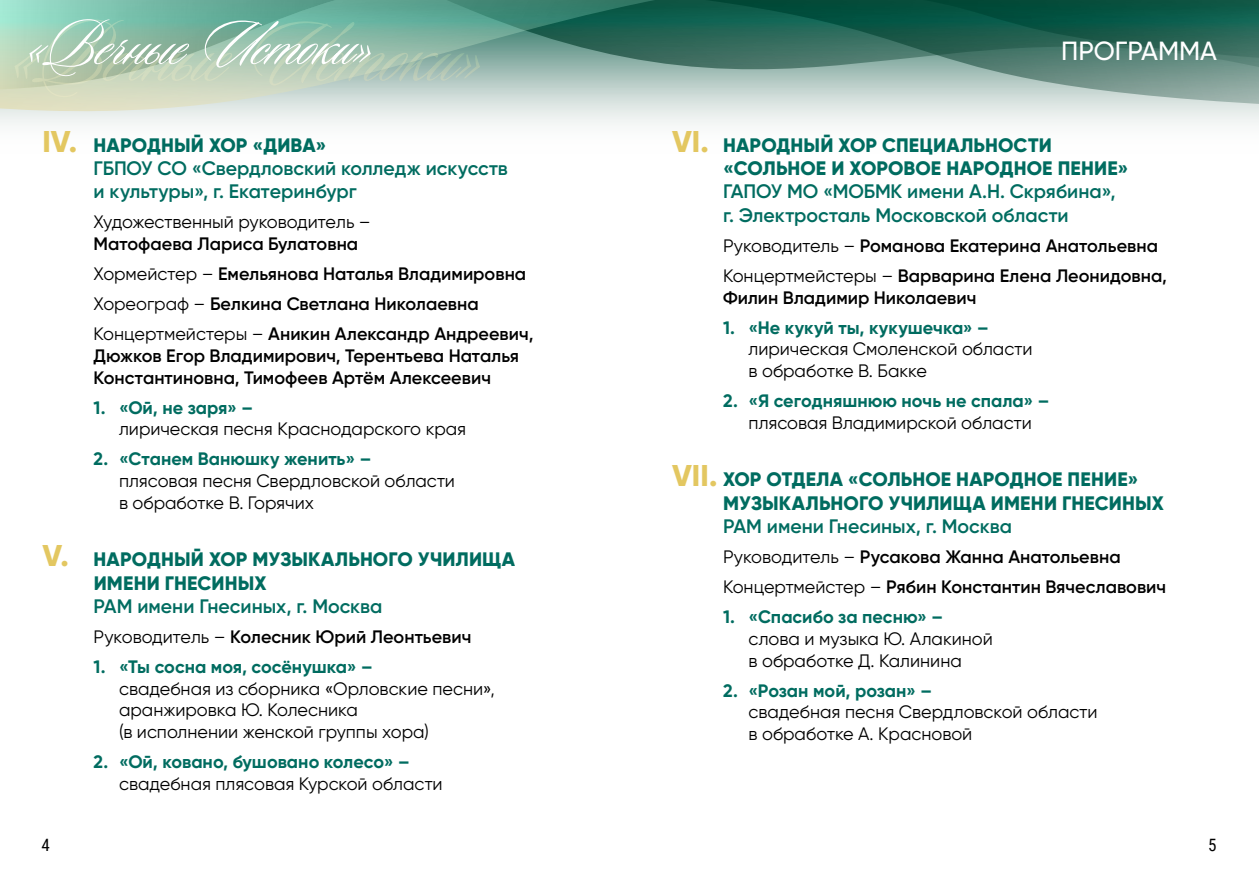
<style>
.page{position:relative;width:1259px;height:893px;background:#fff}
.page>*{position:absolute;margin:0;border:0;box-sizing:border-box;transform-origin:0 0}
.t1{font:500 26.25px "Gilroy";color:#fff}
.t2{font:600 19.5px/23.4px "Gilroy";color:#006c60}
.t3{font:800 19.5px/23.4px "Gilroy";letter-spacing:.01em;color:#006c60}
.t4{font:600 18px/30.2px "Gilroy";color:#000}
.t5{font:18px/21.6px "Gilroy";color:#000}
.t6{font:700 18px "Gilroy";color:#006c60}
.t7{font:16.95px "Roboto Condensed";color:#000}
.s1{font-weight:800;font-size:30px;color:#e3c761}
.s2{font-weight:800}
.s3{font-weight:400}
.s4{font-size:30px;color:#e3c761}
</style>
<div class="page">
<svg style="left:0;top:0;width:1259px;height:125px;background:#81a59b"></svg>
<svg style="left:0;top:0;width:480px;height:97px;background:#a0c6b3"></svg>
<p class="t2" style="left:94px;top:133px;width:416px;text-indent:-51px"><span class="s1">IV.</span> <span class="s2">НАРОДНЫЙ ХОР «ДИВА»<br></span>ГБПОУ СО «Свердловский колледж искусств и культуры», г. Екатеринбург</p>
<p class="t5" style="left:94px;top:211px;width:279px">Художественный руководитель –</p>
<p class="t4" style="left:94px;top:229px;width:441px">Матофаева Лариса Булатовна<br><span class="s3">Хормейстер –</span> Емельянова Наталья Владимировна <span class="s3">Хореограф –</span> Белкина Светлана Николаевна <span class="s3">Концертмейстеры –</span> Аникин Александр Андреевич,</p>
<p class="t4" style="left:94px;top:345px;width:427px;line-height:21.6px">Дюжков Егор Владимирович, Терентьева Наталья<br>Константиновна, Тимофеев Артём Алексеевич</p>
<p class="t6" style="left:94px;top:396px;width:161px">1. «Ой, не заря» –</p>
<p class="t5" style="left:119px;top:418px;width:349px">лирическая песня Краснодарского края</p>
<p class="t6" style="left:94px;top:448px;width:279px">2. «Станем Ванюшку женить» –</p>
<p class="t5" style="left:119px;top:470px;width:337px">плясовая песня Свердловской области в обработке В. Горячих</p>
<p class="t3" style="left:94px;top:548px;width:423px;text-indent:-51px"><span class="s4">V.</span> НАРОДНЫЙ ХОР МУЗЫКАЛЬНОГО УЧИЛИЩА<br>ИМЕНИ ГНЕСИНЫХ</p>
<p class="t2" style="left:94px;top:594px;width:290px">РАМ имени Гнесиных, г. Москва</p>
<p class="t4" style="left:94px;top:622px;width:379px"><span class="s3">Руководитель –</span> Колесник Юрий Леонтьевич</p>
<p class="t6" style="left:94px;top:656px;width:281px">1. «Ты сосна моя, сосёнушка» –</p>
<p class="t5" style="left:119px;top:678px;width:377px">свадебная из сборника «Орловские песни», аранжировка Ю. Колесника<br>(в исполнении женской группы хора)</p>
<p class="t6" style="left:94px;top:751px;width:317px">2. «Ой, ковано, бушовано колесо» –</p>
<p class="t5" style="left:119px;top:772px;width:325px">свадебная плясовая Курской области</p>
<h1 class="t1" style="left:1061px;top:34px;width:157px">ПРОГРАММА</h1>
<p class="t3" style="left:723px;top:133px;width:407px;text-indent:-51px"><span class="s4">VI.</span> НАРОДНЫЙ ХОР СПЕЦИАЛЬНОСТИ «СОЛЬНОЕ И ХОРОВОЕ НАРОДНОЕ ПЕНИЕ»</p>
<p class="t2" style="left:723px;top:180px;width:394px">ГАПОУ МО «МОБМК имени А.Н. Скрябина», г. Электросталь Московской области</p>
<p class="t4" style="left:723px;top:230px;width:445px"><span class="s3">Руководитель –</span> Романова Екатерина Анатольевна<br><span class="s3">Концертмейстеры –</span> Варварина Елена Леонидовна,</p>
<p class="t4" style="left:723px;top:282px;width:255px">Филин Владимир Николаевич</p>
<p class="t6" style="left:723px;top:316px;width:267px">1. «Не кукуй ты, кукушечка» –</p>
<p class="t5" style="left:748px;top:338px;width:285px">лирическая Смоленской области в обработке В. Бакке</p>
<p class="t6" style="left:723px;top:389px;width:328px">2. «Я сегодняшнюю ночь не спала» –</p>
<p class="t5" style="left:748px;top:411px;width:285px">плясовая Владимирской области</p>
<p class="t3" style="left:723px;top:468px;width:442px;text-indent:-51px"><span class="s4">VII.</span> ХОР ОТДЕЛА «СОЛЬНОЕ НАРОДНОЕ ПЕНИЕ»<br>МУЗЫКАЛЬНОГО УЧИЛИЩА ИМЕНИ ГНЕСИНЫХ</p>
<p class="t2" style="left:723px;top:514px;width:290px">РАМ имени Гнесиных, г. Москва</p>
<p class="t4" style="left:723px;top:542px;width:445px"><span class="s3">Руководитель –</span> Русакова Жанна Анатольевна<br><span class="s3">Концертмейстер –</span> Рябин Константин Вячеславович</p>
<p class="t6" style="left:723px;top:606px;width:222px">1. «Спасибо за песню» –</p>
<p class="t5" style="left:748px;top:628px;width:246px">слова и музыка Ю. Алакиной в обработке Д. Калинина</p>
<p class="t6" style="left:723px;top:679px;width:211px">2. «Розан мой, розан» –</p>
<p class="t5" style="left:748px;top:701px;width:350px">свадебная песня Свердловской области в обработке А. Красновой</p>
<p class="t7" style="left:42px;top:833px;width:10px">4</p>
<p class="t7" style="left:1208px;top:833px;width:10px">5</p>
</div>
